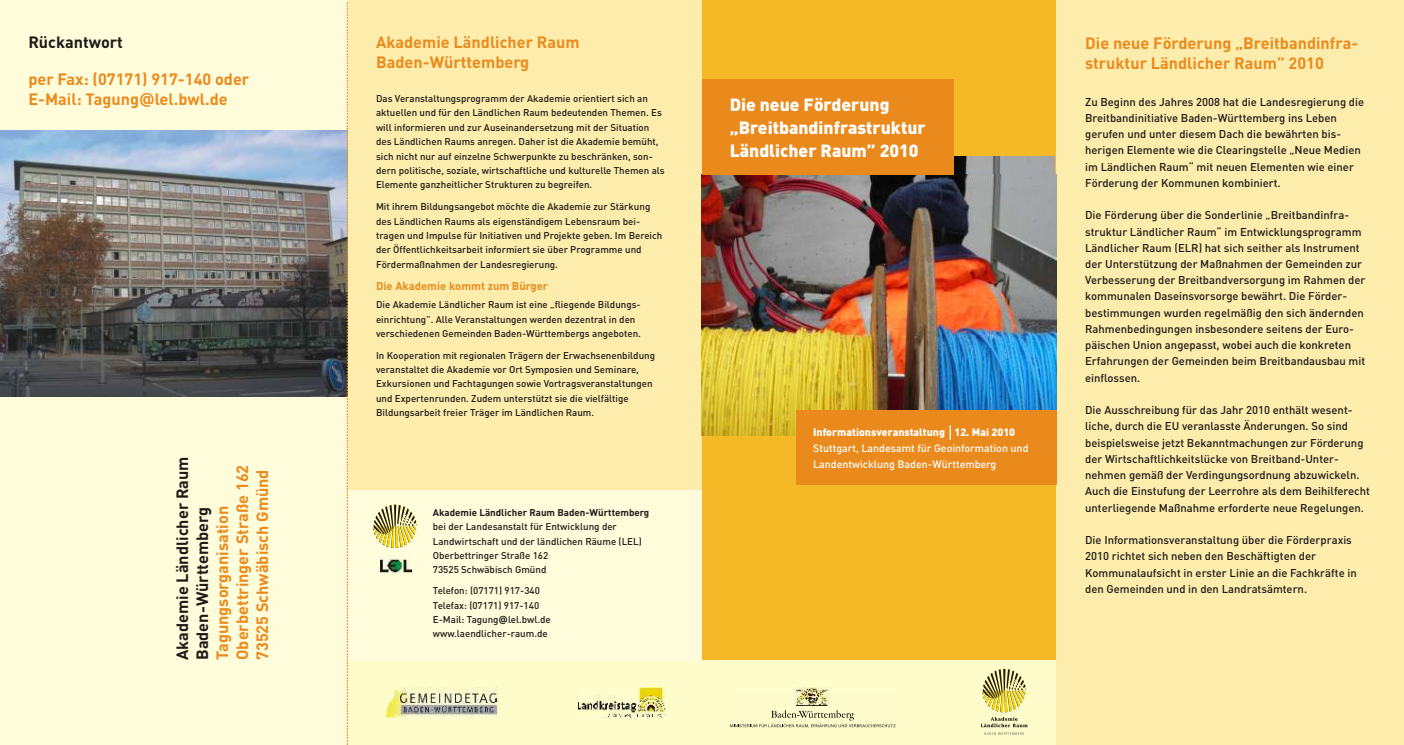
<style>
.page{position:relative;width:1404px;height:745px;background:#fff}
.page>*{position:absolute;margin:0;border:0;box-sizing:border-box;transform-origin:0 0}
.t1{font:900 17.5px/23.1px "DIN";color:#fff}
.t2{font:700 16.25px/20px "DIN";color:#eb8a1c}
.t3{font:700 16.25px/20px "DIN";color:#1f1a17}
.t4{font:500 11.25px/16.2px "DIN";color:#1f1a17}
.t5{font:700 11.25px "DIN";color:#eb8a1c}
.t6{font:500 10.62px/16.2px "DIN";color:#fff}
.t7{font:900 10.62px "DIN";color:#fff}
.t8{font:500 9.75px/14.4px "DIN";color:#1f1a17}
.t9{font:700 9.75px "DIN";color:#1f1a17}
.s1{font-family:"Verdana"}
.s2{font-family:"Verdana";font-weight:700}
</style>
<div class="page">
<div style="left:702px;top:0;width:354px;height:737px;background:#f5b826"></div>
<div style="left:347px;top:0;width:355px;height:507px;background:#fcedad"></div>
<div style="left:1056px;top:0;width:348px;height:745px;background:#fcedad"></div>
<div style="left:0;top:0;width:347px;height:745px;background:#fffcdb"></div>
<div style="left:347px;top:660px;width:709px;height:85px;background:#fffccc"></div>
<svg style="left:981px;top:669px;width:46px;height:66px"></svg>
<div style="left:347px;top:490px;width:355px;height:170px;background:#fffcdb"></div>
<img style="left:380px;top:558px;width:32px;height:15px">
<svg style="left:373px;top:504px;width:44px;height:44px"></svg>
<svg style="left:730px;top:710px;width:165px;height:18px"></svg>
<img style="left:795px;top:687px;width:35px;height:19px">
<img style="left:386px;top:688px;width:112px;height:30px">
<img style="left:953px;top:157px;width:103px;height:17px">
<img style="left:702px;top:174px;width:354px;height:262px">
<div style="left:702px;top:79px;width:251px;height:96px;background:#eb8a1c"></div>
<div style="left:796px;top:411px;width:260px;height:74px;background:#eb8a1c"></div>
<svg style="left:949px;top:426px;width:2px;height:14px"></svg>
<img style="left:579px;top:688px;width:86px;height:30px">
<img style="left:0;top:130px;width:347px;height:266px">
<svg style="left:347px;top:2px;width:1px;height:743px"></svg>
<h2 class="t3" style="left:28px;top:34px;width:96px">Rückantwort</h2>
<h2 class="t2" style="left:28px;top:70px;width:222px">per Fax: (07171) 917-140 oder<br>E-Mail: Tagung<span class="s1">@</span>lel.bwl.de</h2>
<h2 class="t3" style="left:174px;top:660px;width:205px;rotate:-90deg">Akademie Ländlicher Raum<br>Baden-Württemberg</h2>
<h2 class="t2" style="left:214px;top:660px;width:197px;rotate:-90deg">Tagungsorganisation<br>Oberbettringer Straße 162<br>73525 Schwäbisch Gmünd</h2>
<h2 class="t2" style="left:376px;top:33px;width:205px">Akademie Ländlicher Raum<br>Baden-Württemberg</h2>
<p class="t8" style="left:376px;top:92px;width:290px">Das Veranstaltungsprogramm der Akademie orientiert sich an aktuellen und für den Ländlichen Raum bedeutenden Themen. Es will informieren und zur Auseinandersetzung mit der Situation des Ländlichen Raums anregen. Daher ist die Akademie bemüht, sich nicht nur auf einzelne Schwerpunkte zu beschränken, son&shy;dern politische, soziale, wirtschaftliche und kulturelle Themen als Elemente ganzheitlicher Strukturen zu begreifen.</p>
<p class="t8" style="left:376px;top:201px;width:288px">Mit ihrem Bildungsangebot möchte die Akademie zur Stärkung des Ländlichen Raums als eigenständigem Lebensraum bei&shy;tragen und Impulse für Initiativen und Projekte geben. Im Bereich der Öffentlichkeitsarbeit informiert sie über Programme und Fördermaßnahmen der Landesregierung.</p>
<p class="t8" style="left:376px;top:299px;width:266px">Die Akademie Ländlicher Raum ist eine „fliegende Bildungs&shy;einrichtung”. Alle Veranstaltungen werden dezentral in den verschiedenen Gemeinden Baden-Württembergs angeboten.</p>
<p class="t8" style="left:376px;top:349px;width:281px">In Kooperation mit regionalen Trägern der Erwachsenenbildung veranstaltet die Akademie vor Ort Symposien und Seminare, Exkursionen und Fachtagungen sowie Vortragsveranstaltungen und Expertenrunden. Zudem unterstützt sie die vielfältige Bildungsarbeit freier Träger im Ländlichen Raum.</p>
<p class="t5" style="left:376px;top:282px;width:173px">Die Akademie kommt zum Bürger</p>
<p class="t9" style="left:433px;top:509px;width:218px">Akademie Ländlicher Raum Baden-Württemberg</p>
<p class="t8" style="left:433px;top:521px;width:210px">bei der Landesanstalt für Entwicklung der Landwirtschaft und der ländlichen Räume (LEL)<br>Oberbettringer Straße 162<br>73525 Schwäbisch Gmünd</p>
<p class="t8" style="left:433px;top:585px;width:119px">Telefon: (07171) 917-340<br>Telefax: (07171) 917-140<br>E-Mail: Tagung<span class="s2">@</span>lel.bwl.de www.laendlicher-raum.de</p>
<h1 class="t1" style="left:730px;top:94px;width:198px">Die neue Förderung „Breitbandinfrastruktur<br>Ländlicher Raum” 2010</h1>
<p class="t7" style="left:813px;top:428px;width:203px">Informationsveranstaltung 12. Mai 2010</p>
<p class="t6" style="left:813px;top:441px;width:217px">Stuttgart, Landesamt für Geoinformation und<br>Landentwicklung Baden-Württemberg</p>
<h2 class="t2" style="left:1085px;top:35px;width:275px">Die neue Förderung „Breitbandinfra&shy;struktur Ländlicher Raum” 2010</h2>
<p class="t4" style="left:1085px;top:95px;width:280px">Zu Beginn des Jahres 2008 hat die Landesregierung die Breitbandinitiative Baden-Württemberg ins Leben gerufen und unter diesem Dach die bewährten bis&shy;herigen Elemente wie die Clearingstelle „Neue Medien im Ländlichen Raum“ mit neuen Elementen wie einer Förderung der Kommunen kombiniert.</p>
<p class="t4" style="left:1085px;top:208px;width:282px">Die Förderung über die Sonderlinie „Breitbandinfra&shy;struktur Ländlicher Raum“ im Entwicklungsprogramm Ländlicher Raum (ELR) hat sich seither als Instrument der Unterstützung der Maßnahmen der Gemeinden zur Verbesserung der Breitbandversorgung im Rahmen der kommunalen Daseinsvorsorge bewährt. Die Förder&shy;bestimmungen wurden regelmäßig den sich ändernden Rahmenbedingungen insbesondere seitens der Euro&shy;päischen Union angepasst, wobei auch die konkreten Erfahrungen der Gemeinden beim Breitbandausbau mit einflossen.</p>
<p class="t4" style="left:1085px;top:403px;width:286px">Die Ausschreibung für das Jahr 2010 enthält wesent&shy;liche, durch die EU veranlasste Änderungen. So sind beispielsweise jetzt Bekanntmachungen zur Förderung der Wirtschaftlichkeitslücke von Breitband-Unter&shy;nehmen gemäß der Verdingungsordnung abzuwickeln.<br>Auch die Einstufung der Leerrohre als dem Beihilferecht unterliegende Maßnahme erforderte neue Regelungen.</p>
<p class="t4" style="left:1085px;top:533px;width:273px">Die Informationsveranstaltung über die Förderpraxis 2010 richtet sich neben den Beschäftigten der Kommunalaufsicht in erster Linie an die Fachkräfte in den Gemeinden und in den Landratsämtern.</p>
</div>
